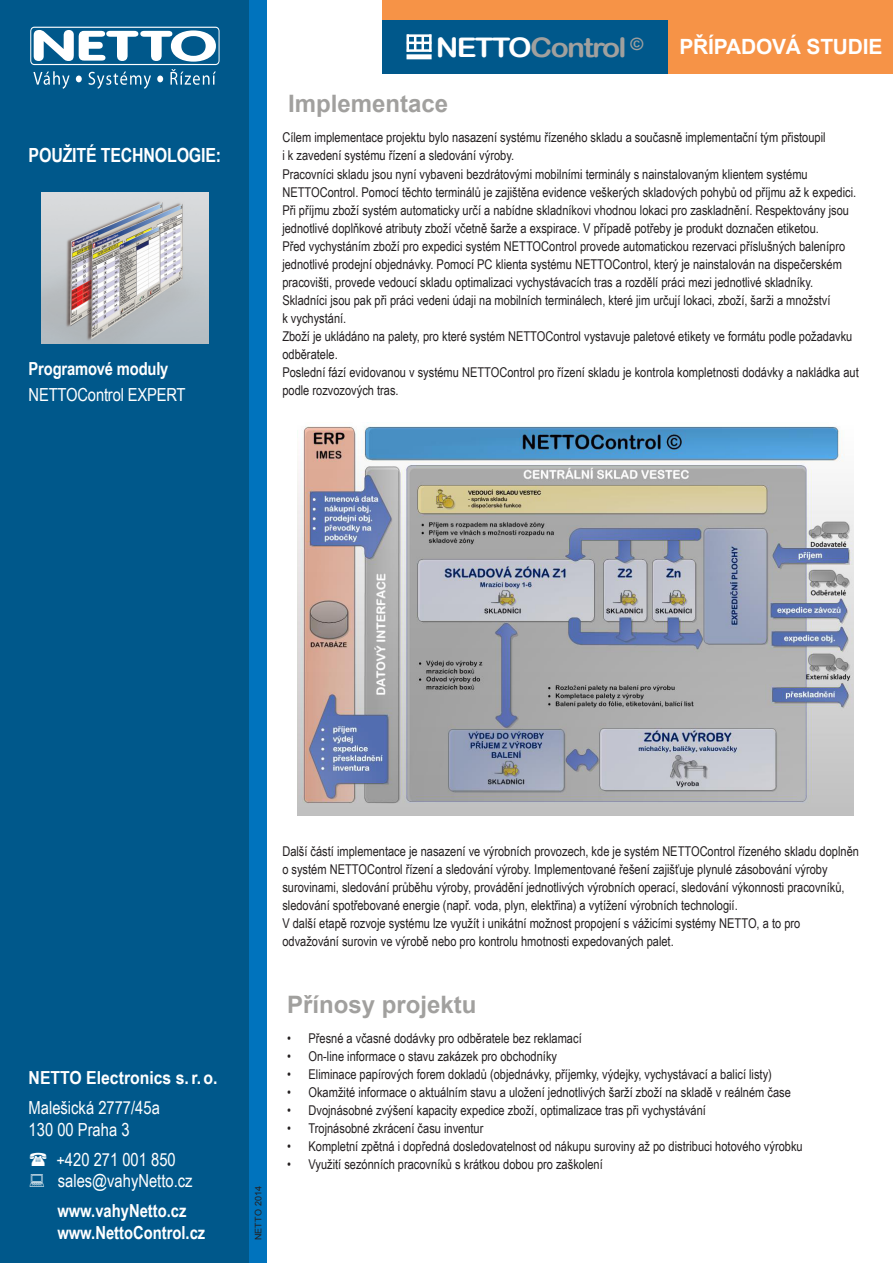
<style>
.page{position:relative;width:893px;height:1263px;background:#fff}
.page>*{position:absolute;margin:0;border:0;box-sizing:border-box;transform-origin:0 0}
.bold_text{font:27px "Arial Rounded MT Bold";letter-spacing:-.06em;color:#a1a09e;scale:1.1 1}
.bold_text-2{font:700 24px "Arial";color:#a1a09e}
.bold_text-3{font:700 21px "Arial";letter-spacing:-.01em;color:#fff}
.bold_text-4{font:700 19.5px "Arial Narrow";letter-spacing:-.01em;color:#fff}
.bold_text-5{font:18px "Arial Narrow";color:#fff}
.bold_text-6{font:700 18px "Arial Narrow";color:#fff}
.bold_text-7{font:700 18px "Arial Narrow";color:#fff;scale:1.07 1}
.bold_text-8{font:13.5px/18px "Arial Narrow";color:#231f20}
.t1{font:9px "Arial";letter-spacing:.02em;color:#231f20}
.s1{color:#fff}
</style>
<div class="page">
<div style="left:383px;top:0;width:510px;height:73px;background:#f69347"></div>
<div style="left:0;top:0;width:250px;height:1263px;background:#00588b"></div>
<svg style="left:30px;top:27px;width:190px;height:62px"></svg>
<div style="left:250px;top:0;width:17px;height:1263px;background:#0073bd"></div>
<div style="left:383px;top:20px;width:285px;height:53px;background:#00588b"></div>
<div style="left:406px;top:54px;width:26px;height:5px;background:#fff"></div>
<svg style="left:414px;top:37px;width:2px;height:12px"></svg>
<hr style="left:421px;top:35px;width:3px;height:16px;background:#fff">
<hr style="left:429px;top:34px;width:3px;height:18px;background:#fff">
<hr style="left:407px;top:42px;width:24px;height:2px;background:#fff">
<hr style="left:407px;top:49px;width:24px;height:3px;background:#fff">
<hr style="left:407px;top:34px;width:24px;height:3px;background:#fff">
<hr style="left:406px;top:34px;width:3px;height:18px;background:#fff">
<img style="left:42px;top:192px;width:166px;height:152px">
<img style="left:298px;top:422px;width:556px;height:393px">
<p class="bold_text-4" style="left:29px;top:140px;width:194px">POUŽITÉ TECHNOLOGIE:</p>
<p class="bold_text-6" style="left:29px;top:355px;width:141px">Programové moduly</p>
<p class="bold_text-5" style="left:29px;top:381px;width:159px">NETTOControl EXPERT</p>
<p class="bold_text" style="left:436px;top:31px;width:190px"><span class="s1">NETTO</span>Control <sup>©</sup></p>
<p class="bold_text-3" style="left:679px;top:32px;width:204px">PŘÍPADOVÁ STUDIE</p>
<p class="bold_text-2" style="left:288px;top:87px;width:162px">Implementace</p>
<p class="bold_text-8" style="left:282px;top:128px;width:545px">Cílem implementace projektu bylo nasazení systému řízeného skladu a současně implementační tým přistoupil i k zavedení systému řízení a sledování výroby.</p>
<p class="bold_text-8" style="left:282px;top:164px;width:575px">Pracovníci skladu jsou nyní vybaveni bezdrátovými mobilními terminály s nainstalovaným klientem systému<br>NETTOControl. Pomocí těchto terminálů je zajištěna evidence veškerých skladových pohybů od příjmu až k expedici.</p>
<p class="bold_text-8" style="left:282px;top:200px;width:568px">Při příjmu zboží systém automaticky určí a nabídne skladníkovi vhodnou lokaci pro zaskladnění. Respektovány jsou jednotlivé doplňkové atributy zboží včetně šarže a exspirace. V případě potřeby je produkt doznačen etiketou.</p>
<p class="bold_text-8" style="left:282px;top:236px;width:564px">Před vychystáním zboží pro expedici systém NETTOControl provede automatickou rezervaci příslušných balenípro jednotlivé prodejní objednávky. Pomocí PC klienta systému NETTOControl, který je nainstalován na dispečerském pracovišti, provede vedoucí skladu optimalizaci vychystávacích tras a rozdělí práci mezi jednotlivé skladníky.<br>Skladníci jsou pak při práci vedeni údaji na mobilních terminálech, které jim určují lokaci, zboží, šarži a množství<br>k vychystání.</p>
<p class="bold_text-8" style="left:282px;top:326px;width:572px">Zboží je ukládáno na palety, pro které systém NETTOControl vystavuje paletové etikety ve formátu podle požadavku odběratele.</p>
<p class="bold_text-8" style="left:282px;top:362px;width:578px">Poslední fází evidovanou v systému NETTOControl pro řízení skladu je kontrola kompletnosti dodávky a nakládka aut podle rozvozových tras.</p>
<p class="bold_text-7" style="left:29px;top:1064px;width:178px">NETTO Electronics s.r.o.</p>
<p class="bold_text-5" style="left:29px;top:1094px;width:133px">Malešická 2777/45a</p>
<p class="bold_text-5" style="left:29px;top:1116px;width:102px">130 00 Praha 3</p>
<p class="bold_text-5" style="left:56px;top:1146px;width:121px">+420 271 001 850</p>
<p class="bold_text-5" style="left:58px;top:1168px;width:136px">sales@vahyNetto.cz</p>
<p class="bold_text-6" style="left:57px;top:1197px;width:131px">www.vahyNetto.cz</p>
<p class="bold_text-6" style="left:57px;top:1219px;width:149px">www.NettoControl.cz</p>
<p class="t1" style="left:252px;top:1240px;width:56px;rotate:-90deg">NETTO 2014</p>
<p class="bold_text-8" style="left:282px;top:841px;width:578px">Další částí implementace je nasazení ve výrobních provozech, kde je systém NETTOControl řízeného skladu doplněn o systém NETTOControl řízení a sledování výroby. Implementované řešení zajišťuje plynulé zásobování výroby surovinami, sledování průběhu výroby, provádění jednotlivých výrobních operací, sledování výkonnosti pracovníků, sledování spotřebované energie (např. voda, plyn, elektřina) a vytížení výrobních technologií.</p>
<p class="bold_text-8" style="left:282px;top:913px;width:519px">V další etapě rozvoje systému lze využít i unikátní možnost propojení s vážicími systémy NETTO, a to pro odvažování surovin ve výrobě nebo pro kontrolu hmotnosti expedovaných palet.</p>
<p class="bold_text-2" style="left:287px;top:988px;width:191px">Přínosy projektu</p>
<p class="bold_text-8" style="left:287px;top:1029px;width:296px">• Přesné a včasné dodávky pro odběratele bez reklamací</p>
<p class="bold_text-8" style="left:287px;top:1047px;width:271px">• On-line informace o stavu zakázek pro obchodníky</p>
<p class="bold_text-8" style="left:287px;top:1065px;width:486px">• Eliminace papírových forem dokladů (objednávky, příjemky, výdejky, vychystávací a balicí listy)</p>
<p class="bold_text-8" style="left:287px;top:1083px;width:505px">• Okamžité informace o aktuálním stavu a uložení jednotlivých šarží zboží na skladě v reálném čase</p>
<p class="bold_text-8" style="left:287px;top:1101px;width:420px">• Dvojnásobné zvýšení kapacity expedice zboží, optimalizace tras při vychystávání</p>
<p class="bold_text-8" style="left:287px;top:1119px;width:198px">• Trojnásobné zkrácení času inventur</p>
<p class="bold_text-8" style="left:287px;top:1137px;width:517px">• Kompletní zpětná i dopředná dosledovatelnost od nákupu suroviny až po distribuci hotového výrobku</p>
<p class="bold_text-8" style="left:287px;top:1155px;width:317px">• Využití sezónních pracovníků s krátkou dobou pro zaškolení</p>
</div>
